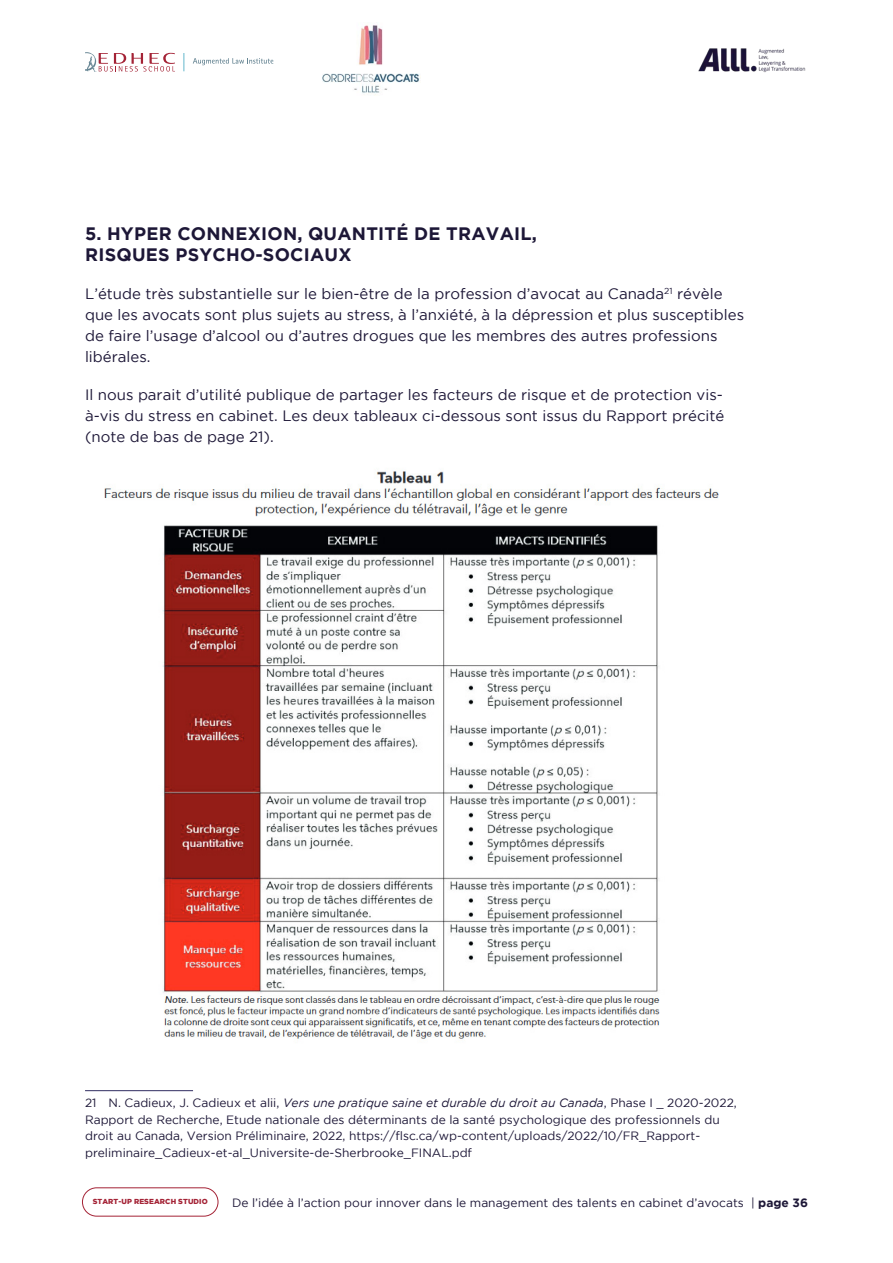
<style>
.page{position:relative;width:893px;height:1263px;background:#fff}
.page>*{position:absolute;margin:0;border:0;box-sizing:border-box;transform-origin:0 0}
.Style_de_paragraphe{font:700 18px/21px "Gotham";letter-spacing:.015em;color:#1d1737}
.Style_de_paragraphe-2{font:15px/21px "Gotham";color:#1d1737}
.Style_de_paragraphe-3{font:12px/16.5px "Gotham";color:#1d1737}
.t1{font:900 7.2px "Gotham";letter-spacing:.015em;color:#a42336}
.s1{font-style:italic}
.s2{font-weight:700}
</style>
<div class="page">
<svg style="left:85px;top:52px;width:90px;height:20px"></svg>
<svg style="left:183px;top:53px;width:1px;height:18px"></svg>
<svg style="left:193px;top:58px;width:80px;height:7px"></svg>
<img style="left:698px;top:48px;width:108px;height:25px">
<div style="left:82px;top:1187px;width:136px;height:29px;border:1px solid #a42336;border-radius:14px"></div>
<img style="left:322px;top:25px;width:99px;height:70px">
<hr style="left:85px;top:1090px;width:108px;height:1px;background:#312d61">
<img style="left:104px;top:471px;width:615px;height:568px">
<p class="Style_de_paragraphe" style="left:85px;top:223px;width:453px">5. HYPER CONNEXION, QUANTITÉ DE TRAVAIL,<br>RISQUES PSYCHO-SOCIAUX</p>
<p class="Style_de_paragraphe-2" style="left:85px;top:283px;width:661px">L’étude très substantielle sur le bien-être de la profession d’avocat au Canada<sup>21</sup> révèle que les avocats sont plus sujets au stress, à l’anxiété, à la dépression et plus susceptibles de faire l’usage d’alcool ou d’autres drogues que les membres des autres professions libérales.</p>
<p class="Style_de_paragraphe-2" style="left:85px;top:384px;width:641px;text-align:justify">Il nous parait d’utilité publique de partager les facteurs de risque et de protection vis&shy;à-vis du stress en cabinet. Les deux tableaux ci-dessous sont issus du Rapport précité (note de bas de page 21).</p>
<p class="Style_de_paragraphe-3" style="left:85px;top:1094px;width:653px">21 N. Cadieux, J. Cadieux et alii, <span class="s1">Vers une pratique saine et durable du droit au Canada</span>, Phase I _ 2020-2022, Rapport de Recherche, Etude nationale des déterminants de la santé psychologique des professionnels du droit au Canada, Version Préliminaire, 2022, https://flsc.ca/wp-content/uploads/2022/10/FR_Rapport&shy;preliminaire_Cadieux-et-al_Universite-de-Sherbrooke_FINAL.pdf</p>
<p class="t1" style="left:93px;top:1197px;width:117px">START-UP RESEARCH STUDIO</p>
<p class="Style_de_paragraphe-3" style="left:232px;top:1194px;width:577px">De l’idée à l’action pour innover dans le management des talents en cabinet d’avocats | <span class="s2">page 36</span></p>
</div>
